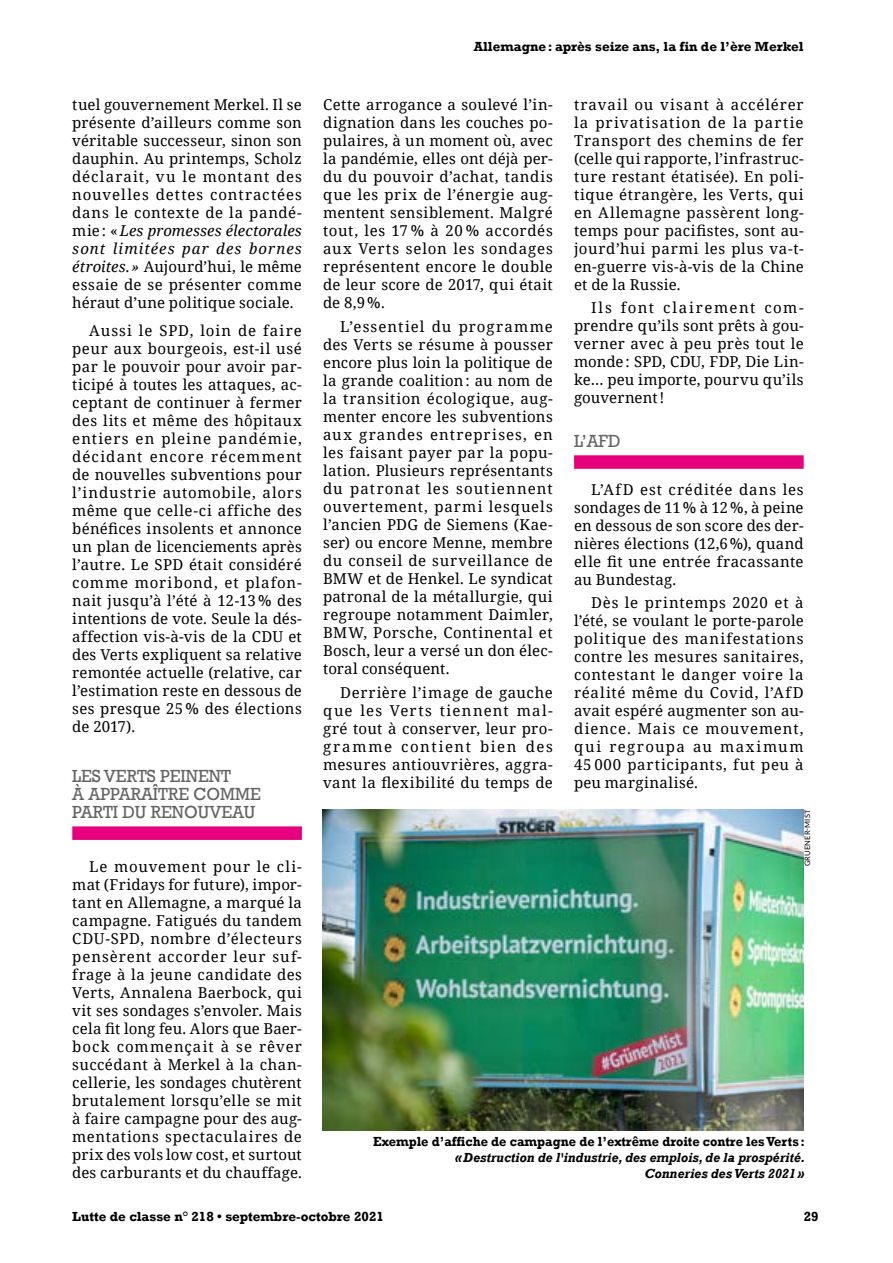
<style>
.page{position:relative;width:893px;height:1263px;background:#fff}
.page>*{position:absolute;margin:0;border:0;box-sizing:border-box;transform-origin:0 0}
.t1{font:18px/18px "Rockwell";color:#646363;scale:.95 1}
.t2{font:15px/18px "Noto Serif";letter-spacing:.02em;color:#000;text-align:justify}
.t3{font:700 13.5px "Rockwell";color:#000}
.t4{font:italic 700 13.5px/16.2px "Rockwell";color:#000;text-align:right;scale:.95 1}
.t5{font:700 13.5px "Rockwell";color:#000;scale:.95 1}
.t6{font:7.5px "Lato";letter-spacing:.025em;color:#000}
.s1{font-style:italic}
</style>
<div class="page">
<div style="left:72px;top:826px;width:230px;height:14px;background:#e6007d"></div>
<div style="left:574px;top:455px;width:230px;height:14px;background:#e6007d"></div>
<img style="left:323px;top:810px;width:481px;height:320px">
<p class="t2" style="left:72px;top:95px;width:231px">tuel gouvernement Merkel. Il se présente d’ailleurs comme son véritable successeur, sinon son dauphin. Au printemps, Scholz déclarait, vu le montant des nouvelles dettes contractées dans le contexte de la pandé&shy;mie: «<span class="s1">Les promesses électorales sont limitées par des bornes étroites.»</span> Aujourd’hui, le même essaie de se présenter comme héraut d’une politique sociale.</p>
<p class="t2" style="left:72px;top:321px;width:231px;text-indent:17px">Aussi le SPD, loin de faire peur aux bourgeois, est-il usé par le pouvoir pour avoir par&shy;ticipé à toutes les attaques, ac&shy;ceptant de continuer à fermer des lits et même des hôpitaux entiers en pleine pandémie, décidant encore récemment de nouvelles subventions pour l’industrie automobile, alors même que celle-ci affiche des bénéfices insolents et annonce un plan de licenciements après l’autre. Le SPD était considéré comme moribond, et plafon&shy;nait jusqu’à l’été à 12-13 % des intentions de vote. Seule la dés&shy;affection vis-à-vis de la CDU et des Verts expliquent sa relative remontée actuelle (relative, car l’estimation reste en dessous de ses presque 25 % des élections de 2017).</p>
<p class="t1" style="left:72px;top:767px;width:200px">LES VERTS PEINENT<br>À APPARAÎTRE COMME<br>PARTI DU RENOUVEAU</p>
<p class="t2" style="left:72px;top:857px;width:231px;text-indent:17px">Le mouvement pour le cli&shy;mat (Fridays for future), impor&shy;tant en Allemagne, a marqué la campagne. Fatigués du tandem CDU-SPD, nombre d’électeurs pensèrent accorder leur suf&shy;frage à la jeune candidate des Verts, Annalena Baerbock, qui vit ses sondages s’envoler. Mais cela fit long feu. Alors que Baer&shy;bock commençait à se rêver succédant à Merkel à la chan&shy;cellerie, les sondages chutèrent brutalement lorsqu’elle se mit à faire campagne pour des aug&shy;mentations spectaculaires de prix des vols low cost, et surtout des carburants et du chauffage.</p>
<p class="t3" style="left:474px;top:39px;width:331px">Allemagne: après seize ans, la fin de l’ère Merkel</p>
<p class="t2" style="left:323px;top:95px;width:231px">Cette arrogance a soulevé l’in&shy;dignation dans les couches po&shy;pulaires, à un moment où, avec la pandémie, elles ont déjà per&shy;du du pouvoir d’achat, tandis que les prix de l’énergie aug&shy;mentent sensiblement. Malgré tout, les 17 % à 20 % accordés aux Verts selon les sondages représentent encore le double de leur score de 2017, qui était de 8,9%.</p>
<p class="t2" style="left:323px;top:317px;width:231px;text-indent:17px">L’essentiel du programme des Verts se résume à pousser encore plus loin la politique de la grande coalition: au nom de la transition écologique, aug&shy;menter encore les subventions aux grandes entreprises, en les faisant payer par la popu&shy;lation. Plusieurs représentants du patronat les soutiennent ouvertement, parmi lesquels l’ancien PDG de Siemens (Kae&shy;ser) ou encore Menne, membre du conseil de surveillance de BMW et de Henkel. Le syndicat patronal de la métallurgie, qui regroupe notamment Daimler, BMW, Porsche, Continental et Bosch, leur a versé un don élec&shy;toral conséquent.</p>
<p class="t2" style="left:323px;top:683px;width:231px;text-indent:17px">Derrière l’image de gauche que les Verts tiennent mal&shy;gré tout à conserver, leur pro&shy;gramme contient bien des mesures antiouvrières, aggra&shy;vant la flexibilité du temps de</p>
<p class="t2" style="left:574px;top:95px;width:231px">travail ou visant à accélérer la privatisation de la partie Transport des chemins de fer (celle qui rapporte, l’infrastruc&shy;ture restant étatisée). En poli&shy;tique étrangère, les Verts, qui en Allemagne passèrent long&shy;temps pour pacifistes, sont au&shy;jourd’hui parmi les plus va-t&shy;en-guerre vis-à-vis de la Chine et de la Russie.</p>
<p class="t2" style="left:574px;top:298px;width:231px;text-indent:17px">Ils font clairement com&shy;prendre qu’ils sont prêts à gou&shy;verner avec à peu près tout le monde: SPD, CDU, FDP, Die Lin&shy;ke… peu importe, pourvu qu’ils gouvernent!</p>
<p class="t1" style="left:574px;top:432px;width:50px">L’AFD</p>
<p class="t2" style="left:574px;top:480px;width:231px;text-indent:17px">L’AfD est créditée dans les sondages de 11% à 12%, à peine en dessous de son score des der&shy;nières élections (12,6%), quand elle fit une entrée fracassante au Bundestag.</p>
<p class="t2" style="left:574px;top:593px;width:231px;text-indent:17px">Dès le printemps 2020 et à l’été, se voulant le porte-parole politique des manifestations contre les mesures sanitaires, contestant le danger voire la réalité même du Covid, l’AfD avait espéré augmenter son au&shy;dience. Mais ce mouvement, qui regroupa au maximum 45 000 participants, fut peu à peu marginalisé.</p>
<p class="t6" style="left:802px;top:866px;width:58px;rotate:-90deg">GRUENER-MIST</p>
<p class="t5" style="left:373px;top:1133px;width:456px">Exemple d’affiche de campagne de l’extrême droite contre les Verts :</p>
<p class="t4" style="left:455px;top:1150px;width:370px">«Destruction de l'industrie, des emplois, de la prospérité.<br>Conneries des Verts 2021»</p>
<p class="t3" style="left:72px;top:1208px;width:313px">Lutte de classe n° 218 • septembre-octobre 2021</p>
<p class="t3" style="left:804px;top:1208px;width:16px">29</p>
</div>
